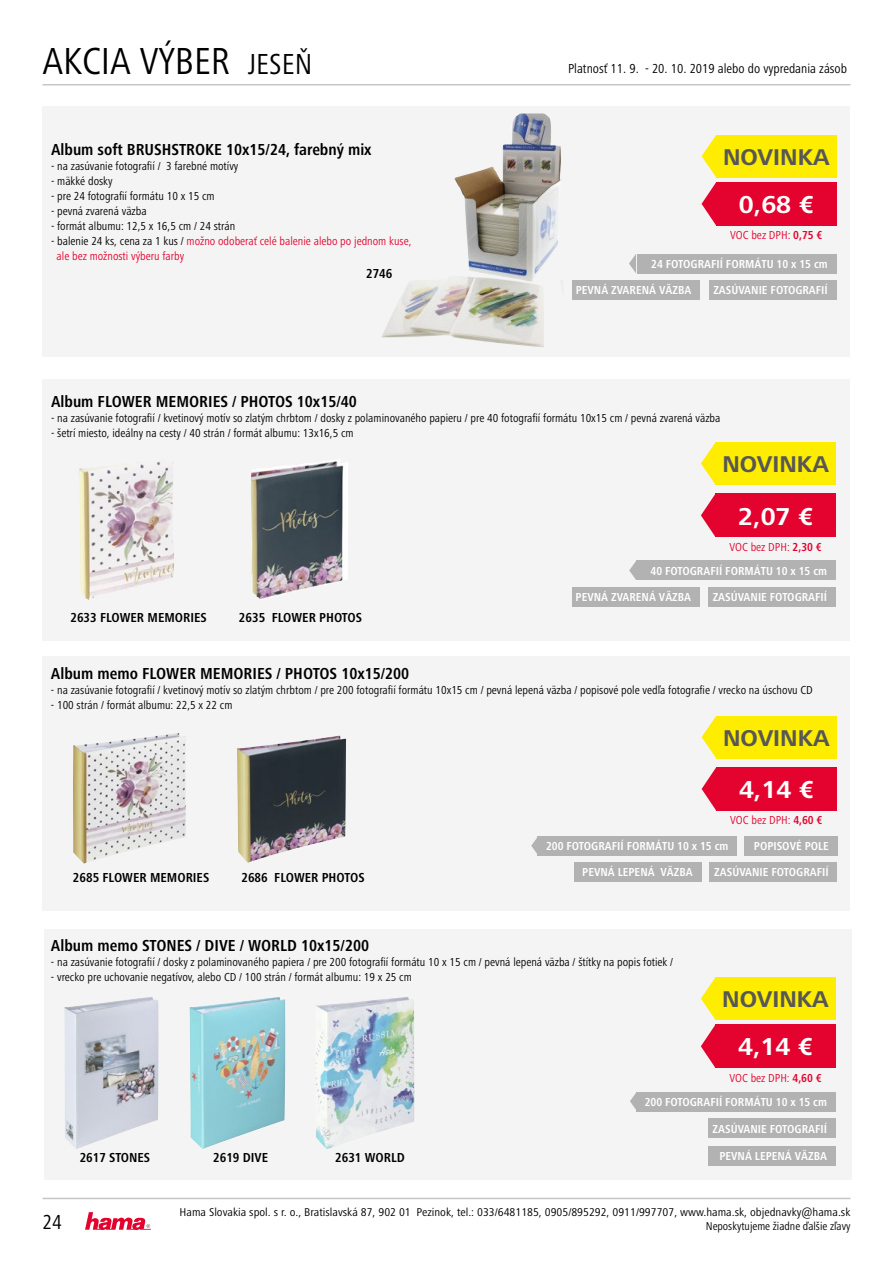
<style>
.page{position:relative;width:893px;height:1263px;background:#fff}
.page>*{position:absolute;margin:0;border:0;box-sizing:border-box;transform-origin:0 0}
.t1{font:condensed 39px "Frutiger Next LTW1 G";color:#000}
.t2{font:700 25.35px "Frutiger Next LTW1 G";color:#fff}
.t3{font:700 23.7px "Frutiger Next LTW1 G";color:#575756}
.t4{font:condensed 21px "Frutiger Next LTW1 G";color:#000}
.t5{font:700 condensed 16.5px "Frutiger Next LTW1 G";color:#000}
.t6{font:700 condensed 13.5px "Frutiger Next LTW1 G";color:#000}
.t7{font:condensed 13.5px "Frutiger Next LTW1 G";color:#000}
.t8{font:condensed 12px "Frutiger Next LTW1 G";color:#000}
.t9{font:700 condensed 12px "Frutiger Next LTW1 G";color:#fff}
.t10{font:condensed 12px/15px "Frutiger Next LTW1 G";color:#e4032e}
.t11{font:condensed 11.7px "Frutiger Next LTW1 G";color:#000;scale:1.08 1}
.t12{font:condensed 11.7px "Frutiger Next LTW1 G";color:#000}
.s1{font-size:30px}
.s2{color:#000}
.s3{font-weight:700}
</style>
<div class="page">
<div style="left:43px;top:106px;width:807px;height:250px;background:#f4f4f4"></div>
<div style="left:43px;top:379px;width:807px;height:262px;background:#f4f4f4"></div>
<div style="left:43px;top:656px;width:807px;height:255px;background:#f4f4f4"></div>
<div style="left:44px;top:929px;width:808px;height:251px;background:#f4f4f4"></div>
<hr style="left:43px;top:84px;width:807px;height:1px;background:#c6c6c6">
<hr style="left:43px;top:1198px;width:807px;height:1px;background:#c6c6c6">
<svg style="left:85px;top:1212px;width:66px;height:18px"></svg>
<img style="left:381px;top:113px;width:182px;height:234px">
<div style="left:637px;top:254px;width:199px;height:19px;background:#b3b2b2"></div>
<svg style="left:629px;top:254px;width:7px;height:19px"></svg>
<div style="left:716px;top:135px;width:120px;height:43px;background:#ffed00"></div>
<div style="left:709px;top:280px;width:127px;height:20px;background:#b3b2b2"></div>
<div style="left:572px;top:280px;width:128px;height:20px;background:#b3b2b2"></div>
<svg style="left:702px;top:135px;width:14px;height:90px"></svg>
<div style="left:716px;top:182px;width:120px;height:44px;background:#e4032e"></div>
<img style="left:78px;top:461px;width:96px;height:139px">
<img style="left:250px;top:460px;width:98px;height:139px">
<svg style="left:701px;top:442px;width:15px;height:43px"></svg>
<div style="left:716px;top:442px;width:120px;height:43px;background:#ffed00"></div>
<div style="left:708px;top:587px;width:128px;height:20px;background:#b3b2b2"></div>
<div style="left:572px;top:587px;width:128px;height:20px;background:#b3b2b2"></div>
<svg style="left:701px;top:493px;width:15px;height:44px"></svg>
<div style="left:716px;top:493px;width:120px;height:44px;background:#e4032e"></div>
<div style="left:636px;top:561px;width:200px;height:19px;background:#b3b2b2"></div>
<svg style="left:629px;top:561px;width:7px;height:19px"></svg>
<img style="left:73px;top:733px;width:113px;height:131px">
<div style="left:538px;top:836px;width:199px;height:19px;background:#b3b2b2"></div>
<svg style="left:702px;top:716px;width:14px;height:42px"></svg>
<div style="left:716px;top:716px;width:120px;height:42px;background:#ffed00"></div>
<div style="left:710px;top:862px;width:127px;height:20px;background:#b3b2b2"></div>
<div style="left:574px;top:862px;width:127px;height:20px;background:#b3b2b2"></div>
<svg style="left:702px;top:767px;width:14px;height:43px"></svg>
<div style="left:716px;top:767px;width:120px;height:44px;background:#e4032e"></div>
<svg style="left:531px;top:836px;width:7px;height:19px"></svg>
<div style="left:744px;top:836px;width:93px;height:19px;background:#b3b2b2"></div>
<img style="left:237px;top:735px;width:109px;height:128px">
<img style="left:64px;top:997px;width:94px;height:152px">
<img style="left:190px;top:997px;width:95px;height:152px">
<img style="left:316px;top:997px;width:98px;height:152px">
<div style="left:716px;top:977px;width:120px;height:43px;background:#ffed00"></div>
<div style="left:708px;top:1118px;width:128px;height:20px;background:#b3b2b2"></div>
<div style="left:708px;top:1146px;width:128px;height:19px;background:#b3b2b2"></div>
<svg style="left:701px;top:977px;width:15px;height:91px"></svg>
<div style="left:716px;top:1024px;width:120px;height:44px;background:#e4032e"></div>
<div style="left:636px;top:1092px;width:200px;height:19px;background:#b3b2b2"></div>
<svg style="left:630px;top:1093px;width:6px;height:17px"></svg>
<h1 class="t1" style="left:43px;top:39px;width:271px">AKCIA VÝBER <span class="s1">JESEŇ</span></h1>
<h3 class="t5" style="left:51px;top:140px;width:322px">Album soft BRUSHSTROKE 10x15/24, farebný mix</h3>
<p class="t8" style="left:51px;top:159px;width:189px">- na zasúvanie fotografií / 3 farebné motívy</p>
<p class="t8" style="left:51px;top:174px;width:63px">- mäkké dosky</p>
<p class="t8" style="left:51px;top:189px;width:165px">- pre 24 fotografií formátu 10 x 15 cm</p>
<p class="t8" style="left:51px;top:204px;width:97px">- pevná zvarená väzba</p>
<p class="t8" style="left:51px;top:219px;width:186px">- formát albumu: 12,5 x 16,5 cm / 24 strán</p>
<p class="t10" style="left:57px;top:233px;width:356px;text-indent:-6px"><span class="s2">- balenie 24 ks, cena za 1 kus /</span> možno odoberať celé balenie alebo po jednom kuse, ale bez možnosti výberu farby</p>
<p class="t6" style="left:366px;top:266px;width:28px">2746</p>
<p class="t7" style="left:568px;top:61px;width:280px">Platnosť 11. 9. - 20. 10. 2019 alebo do vypredania zásob</p>
<h3 class="t3" style="left:723px;top:143px;width:108px">NOVINKA</h3>
<h2 class="t2" style="left:739px;top:190px;width:76px">0,68 €</h2>
<p class="t10" style="left:730px;top:228px;width:94px">VOC bez DPH: <span class="s3">0,75 €</span></p>
<p class="t9" style="left:651px;top:257px;width:178px">24 FOTOGRAFIÍ FORMÁTU 10 x 15 cm</p>
<p class="t9" style="left:576px;top:283px;width:117px">PEVNÁ ZVARENÁ VÄZBA</p>
<p class="t9" style="left:713px;top:283px;width:116px">ZASÚVANIE FOTOGRAFIÍ</p>
<h3 class="t5" style="left:51px;top:392px;width:307px">Album FLOWER MEMORIES / PHOTOS 10x15/40</h3>
<p class="t8" style="left:51px;top:411px;width:671px">- na zasúvanie fotografií / kvetinový motív so zlatým chrbtom / dosky z polaminovaného papieru / pre 40 fotografií formátu 10x15 cm / pevná zvarená väzba</p>
<p class="t8" style="left:51px;top:426px;width:304px">- šetrí miesto, ideálny na cesty / 40 strán / formát albumu: 13x16,5 cm</p>
<h3 class="t3" style="left:722px;top:451px;width:108px">NOVINKA</h3>
<h2 class="t2" style="left:738px;top:502px;width:76px">2,07 €</h2>
<p class="t10" style="left:729px;top:539px;width:94px">VOC bez DPH: <span class="s3">2,30 €</span></p>
<p class="t9" style="left:651px;top:564px;width:178px">40 FOTOGRAFIÍ FORMÁTU 10 x 15 cm</p>
<p class="t6" style="left:70px;top:610px;width:138px">2633 FLOWER MEMORIES</p>
<p class="t6" style="left:239px;top:610px;width:125px">2635 FLOWER PHOTOS</p>
<p class="t9" style="left:576px;top:590px;width:117px">PEVNÁ ZVARENÁ VÄZBA</p>
<p class="t9" style="left:713px;top:590px;width:116px">ZASÚVANIE FOTOGRAFIÍ</p>
<h3 class="t5" style="left:51px;top:664px;width:360px">Album memo FLOWER MEMORIES / PHOTOS 10x15/200</h3>
<p class="t8" style="left:51px;top:683px;width:763px">- na zasúvanie fotografií / kvetinový motív so zlatým chrbtom / pre 200 fotografií formátu 10x15 cm / pevná lepená väzba / popisové pole vedľa fotografie / vrecko na úschovu CD</p>
<p class="t8" style="left:51px;top:698px;width:183px">- 100 strán / formát albumu: 22,5 x 22 cm</p>
<h3 class="t3" style="left:723px;top:724px;width:108px">NOVINKA</h3>
<h2 class="t2" style="left:739px;top:775px;width:76px">4,14 €</h2>
<p class="t10" style="left:730px;top:813px;width:94px">VOC bez DPH: <span class="s3">4,60 €</span></p>
<p class="t6" style="left:73px;top:869px;width:138px">2685 FLOWER MEMORIES</p>
<p class="t6" style="left:241px;top:869px;width:125px">2686 FLOWER PHOTOS</p>
<p class="t9" style="left:546px;top:839px;width:184px">200 FOTOGRAFIÍ FORMÁTU 10 x 15 cm</p>
<p class="t9" style="left:754px;top:839px;width:76px">POPISOVÉ POLE</p>
<p class="t9" style="left:582px;top:865px;width:112px">PEVNÁ LEPENÁ VÄZBA</p>
<p class="t9" style="left:714px;top:865px;width:116px">ZASÚVANIE FOTOGRAFIÍ</p>
<h3 class="t5" style="left:51px;top:936px;width:320px">Album memo STONES / DIVE / WORLD 10x15/200</h3>
<p class="t8" style="left:51px;top:955px;width:624px">- na zasúvanie fotografií / dosky z polaminovaného papiera / pre 200 fotografií formátu 10 x 15 cm / pevná lepená väzba / štítky na popis fotiek /</p>
<p class="t8" style="left:51px;top:970px;width:362px">- vrecko pre uchovanie negatívov, alebo CD / 100 strán / formát albumu: 19 x 25 cm</p>
<h3 class="t3" style="left:722px;top:986px;width:108px">NOVINKA</h3>
<h2 class="t2" style="left:738px;top:1032px;width:76px">4,14 €</h2>
<p class="t10" style="left:729px;top:1070px;width:94px">VOC bez DPH: <span class="s3">4,60 €</span></p>
<p class="t6" style="left:80px;top:1150px;width:72px">2617 STONES</p>
<p class="t6" style="left:213px;top:1150px;width:56px">2619 DIVE</p>
<p class="t6" style="left:335px;top:1150px;width:71px">2631 WORLD</p>
<p class="t9" style="left:645px;top:1095px;width:184px">200 FOTOGRAFIÍ FORMÁTU 10 x 15 cm</p>
<p class="t9" style="left:713px;top:1122px;width:116px">ZASÚVANIE FOTOGRAFIÍ</p>
<p class="t9" style="left:719px;top:1149px;width:109px">PEVNÁ LEPENÁ VÄZBA</p>
<p class="t11" style="left:179px;top:1205px;width:623px">Hama Slovakia spol. s r. o., Bratislavská 87, 902 01 Pezinok, tel.: 033/6481185, 0905/895292, 0911/997707, www.hama.sk, objednavky@hama.sk</p>
<h3 class="t4" style="left:43px;top:1210px;width:21px">24</h3>
<p class="t12" style="left:706px;top:1219px;width:146px">Neposkytujeme žiadne ďalšie zľavy</p>
</div>
